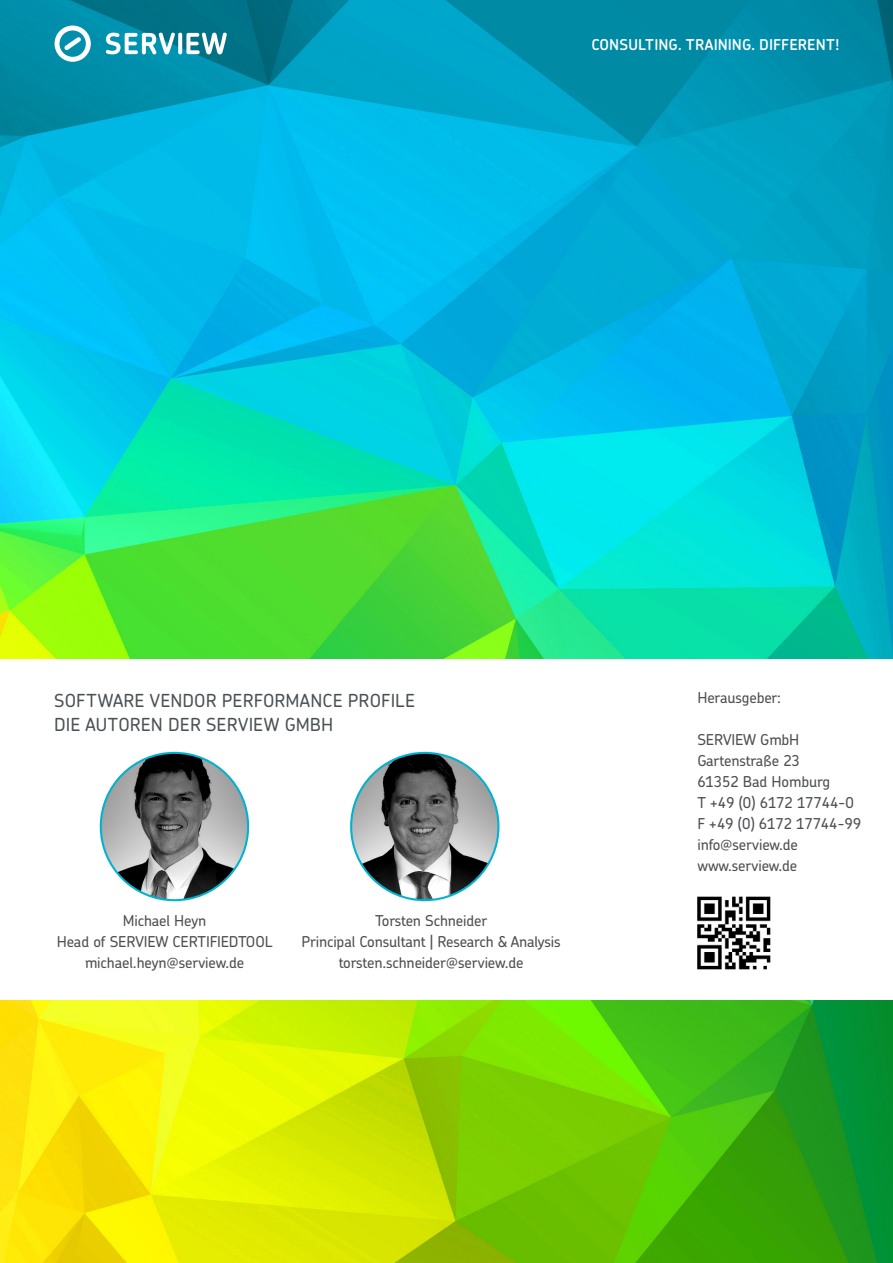
<style>
.page{position:relative;width:893px;height:1263px;background:#fff}
.page>*{position:absolute;margin:0;border:0;box-sizing:border-box;transform-origin:0 0}
.t1{font:500 18px/24px "Chevin Pro";letter-spacing:.005em;color:#4a5155}
.t2{font:500 15px/21px "Chevin Pro";letter-spacing:-.01em;color:#4d4f53;text-align:center}
.t3{font:600 15px "Chevin Pro";letter-spacing:.005em;color:#fff}
</style>
<div class="page">
<img style="left:0;top:0;width:893px;height:1263px">
<svg style="left:106px;top:33px;width:121px;height:21px"></svg>
<svg style="left:55px;top:26px;width:36px;height:36px"></svg>
<div style="left:0;top:659px;width:893px;height:340px;background:#fff"></div>
<img style="left:101px;top:753px;width:147px;height:147px;border-radius:74px">
<img style="left:351px;top:753px;width:147px;height:147px;border-radius:74px">
<img style="left:697px;top:896px;width:74px;height:74px">
<p class="t3" style="left:591px;top:34px;width:250px">CONSULTING. TRAINING. DIFFERENT!</p>
<p class="t1" style="left:54px;top:688px;width:362px">SOFTWARE VENDOR PERFORMANCE PROFILE<br>DIE AUTOREN DER SERVIEW GMBH</p>
<p class="t2" style="left:57px;top:909px;width:217px">Michael Heyn<br>Head of SERVIEW CERTIFIEDTOOL michael.heyn@serview.de</p>
<p class="t2" style="left:301px;top:909px;width:261px">Torsten Schneider<br>Principal Consultant | Research &amp; Analysis torsten.schneider@serview.de</p>
<p class="t2" style="left:697px;top:686px;width:85px">Herausgeber:</p>
<p class="t2" style="left:697px;top:728px;width:165px;text-align:left">SERVIEW GmbH<br>Gartenstraße 23<br>61352 Bad Homburg<br>T +49 (0) 6172 17744-0<br>F +49 (0) 6172 17744-99 info@serview.de www.serview.de</p>
</div>
